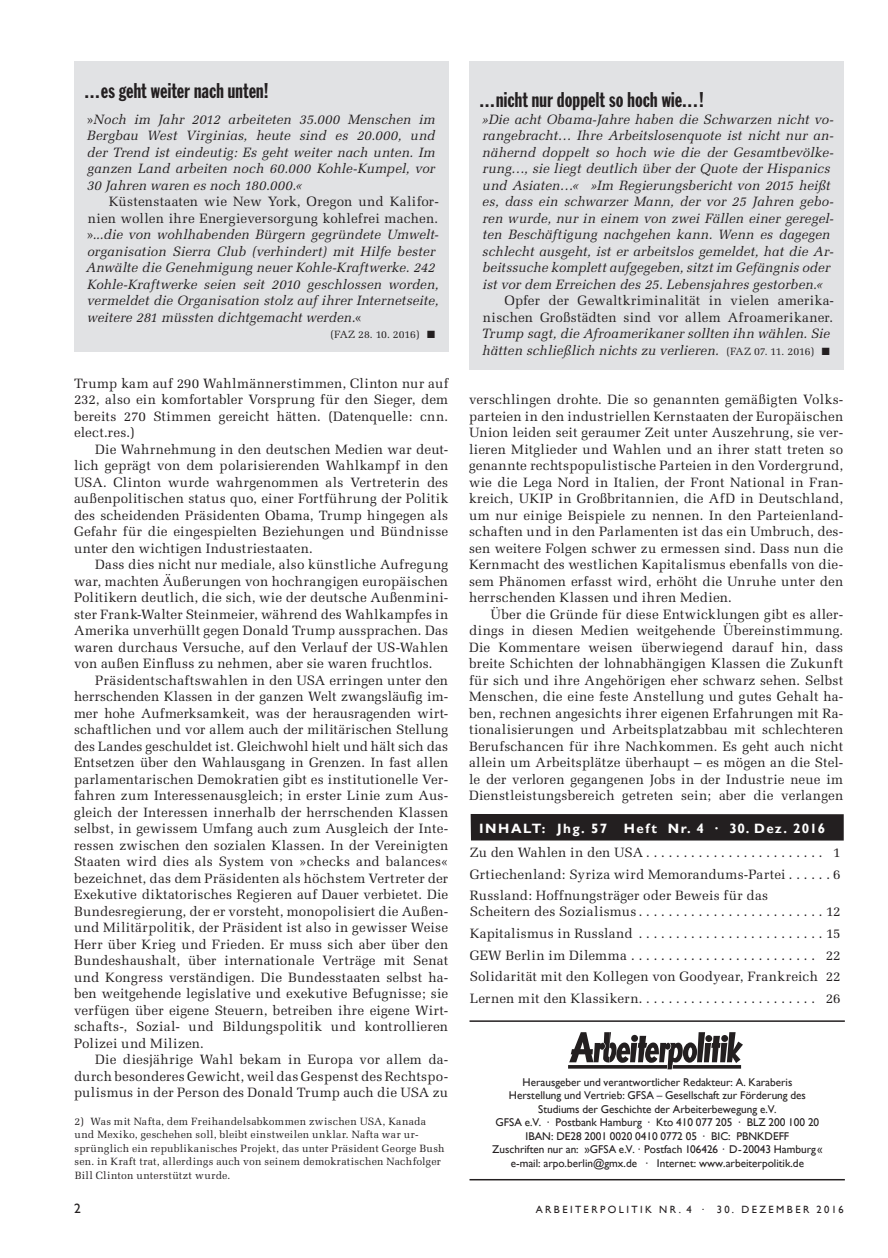
<style>
.page{position:relative;width:888px;height:1258px;background:#fff}
.page>*{position:absolute;margin:0;border:0;box-sizing:border-box;transform-origin:0 0}
.t1{font:21px "Franklin Gothic Extra Cond";letter-spacing:.005em;color:#231f20}
.t2{font:13.5px/16.5px "Melior";letter-spacing:.015em;color:#231f20;text-align:justify}
.t3{font:italic 13.5px/16.5px "Melior";letter-spacing:.005em;color:#231f20}
.t4{font:700 13.5px "Gill Sans";letter-spacing:.1em;color:#fff}
.t5{font:13.5px "Gill Sans";color:#231f20}
.t6{font:11.25px/13.5px "Gill Sans";color:#231f20;text-align:center}
.t7{font:10.5px/13.5px "Melior";letter-spacing:.025em;color:#231f20}
.t8{font:10.5px "Gill Sans";letter-spacing:.23em;color:#231f20}
.t9{font:10.5px "Melior";color:#231f20}
.s1{font-style:normal}
.s2{font-style:normal;font-size:10.5px}
</style>
<div class="page">
<div style="left:471px;top:814px;width:373px;height:26px;background:#231f20"></div>
<hr style="left:568px;top:1065px;width:99px;height:3px;background:#231f20">
<svg style="left:569px;top:1032px;width:174px;height:37px"></svg>
<hr style="left:469px;top:1179px;width:376px;height:1px;background:#231f20">
<hr style="left:469px;top:1020px;width:376px;height:2px;background:#231f20">
<div style="left:74px;top:61px;width:375px;height:290px;background:#e1e2e4"></div>
<div style="left:469px;top:61px;width:375px;height:309px;background:#e1e2e4"></div>
<h1 class="t1" style="left:85px;top:79px;width:186px">...es geht weiter nach unten!</h1>
<p class="t3" style="left:87px;top:111px;width:350px;text-align:justify"><span class="s1">»</span>Noch im Jahr 2012 arbeiteten 35.000 Menschen im Bergbau West Virginias, heute sind es 20.000, und der Trend ist eindeutig: Es geht weiter nach unten. Im ganzen Land arbeiten noch 60.000 Kohle-Kumpel, vor 30 Jahren waren es noch 180.000.«</p>
<p class="t3" style="left:86px;top:193px;width:355px;text-indent:23px"><span class="s1">Küstenstaaten wie New York, Oregon und Kalifor&shy;nien wollen ihre Energieversorgung kohlefrei machen. »</span>...die von wohlhabenden Bürgern gegründete Umwelt&shy;organisation Sierra Club (verhindert) mit Hilfe bester Anwälte die Genehmigung neuer Kohle-Kraftwerke. 242<br>Kohle-Kraftwerke seien seit 2010 geschlossen worden, vermeldet die Organisation stolz auf ihrer Internetseite, weitere 281 müssten dichtgemacht werden.<span class="s1">«</span></p>
<p class="t9" style="left:330px;top:328px;width:106px">(FAZ 28. 10. 2016) ■</p>
<p class="t2" style="left:74px;top:375px;width:376px">Trump kam auf 290 Wahlmännerstimmen, Clinton nur auf 232, also ein komfortabler Vorsprung für den Sieger, dem bereits 270 Stimmen gereicht hätten. (Datenquelle: cnn. elect.res.)</p>
<p class="t2" style="left:74px;top:441px;width:376px;text-indent:21px">Die Wahrnehmung in den deutschen Medien war deut&shy;lich geprägt von dem polarisierenden Wahlkampf in den USA. Clinton wurde wahrgenommen als Vertreterin des außenpolitischen status quo, einer Fortführung der Politik des scheidenden Präsidenten Obama, Trump hingegen als Gefahr für die eingespielten Beziehungen und Bündnisse unter den wichtigen Industriestaaten.</p>
<p class="t2" style="left:74px;top:556px;width:376px;text-indent:21px">Dass dies nicht nur mediale, also künstliche Aufregung war, machten Äußerungen von hochrangigen europäischen Politikern deutlich, die sich, wie der deutsche Außenmini&shy;ster Frank-Walter Steinmeier, während des Wahlkampfes in Amerika unverhüllt gegen Donald Trump aussprachen. Das waren durchaus Versuche, auf den Verlauf der US-Wahlen von außen Einfluss zu nehmen, aber sie waren fruchtlos.</p>
<p class="t2" style="left:74px;top:672px;width:376px;text-indent:21px">Präsidentschaftswahlen in den USA erringen unter den herrschenden Klassen in der ganzen Welt zwangsläufig im&shy;mer hohe Aufmerksamkeit, was der herausragenden wirt&shy;schaftlichen und vor allem auch der militärischen Stellung des Landes geschuldet ist. Gleichwohl hielt und hält sich das Entsetzen über den Wahlausgang in Grenzen. In fast allen parlamentarischen Demokratien gibt es institutionelle Ver&shy;fahren zum Interessenausgleich; in erster Linie zum Aus&shy;gleich der Interessen innerhalb der herrschenden Klassen selbst, in gewissem Umfang auch zum Ausgleich der Inte&shy;ressen zwischen den sozialen Klassen. In der Vereinigten Staaten wird dies als System von »checks and balances« bezeichnet, das dem Präsidenten als höchstem Vertreter der Exekutive diktatorisches Regieren auf Dauer verbietet. Die Bundesregierung, der er vorsteht, monopolisiert die Außen&shy;und Militärpolitik, der Präsident ist also in gewisser Weise Herr über Krieg und Frieden. Er muss sich aber über den Bundeshaushalt, über internationale Verträge mit Senat und Kongress verständigen. Die Bundesstaaten selbst ha&shy;ben weitgehende legislative und exekutive Befugnisse; sie verfügen über eigene Steuern, betreiben ihre eigene Wirt&shy;schafts-, Sozial- und Bildungspolitik und kontrollieren Polizei und Milizen.</p>
<p class="t2" style="left:74px;top:1051px;width:376px;text-indent:21px">Die diesjährige Wahl bekam in Europa vor allem da&shy;durch besonderes Gewicht, weil das Gespenst des Rechtspo&shy;pulismus in der Person des Donald Trump auch die USA zu</p>
<p class="t7" style="left:74px;top:1114px;width:372px">2) Was mit Nafta, dem Freihandelsabkommen zwischen USA, Kanada und Mexiko, geschehen soll, bleibt einstweilen unklar. Nafta war ur&shy;sprünglich ein republikanisches Projekt, das unter Präsident George Bush sen. in Kraft trat, allerdings auch von seinem demokratischen Nachfolger Bill Clinton unterstützt wurde.</p>
<h1 class="t1" style="left:480px;top:88px;width:226px">...nicht nur doppelt so hoch wie...!</h1>
<p class="t3" style="left:481px;top:111px;width:354px">»Die acht Obama-Jahre haben die Schwarzen nicht vo&shy;rangebracht… Ihre Arbeitslosenquote ist nicht nur an&shy;nähernd doppelt so hoch wie die der Gesamtbevölke&shy;rung…, sie liegt deutlich über der Quote der Hispanics und Asiaten…« »Im Regierungsbericht von 2015 heißt es, dass ein schwarzer Mann, der vor 25 Jahren gebo&shy;ren wurde, nur in einem von zwei Fällen einer geregel&shy;ten Beschäftigung nachgehen kann. Wenn es dagegen schlecht ausgeht, ist er arbeitslos gemeldet, hat die Ar&shy;beitssuche komplett aufgegeben, sitzt im Gefängnis oder ist vor dem Erreichen des 25. Lebensjahres gestorben.«</p>
<p class="t2" style="left:483px;top:292px;width:353px;text-align:right">Opfer der Gewaltkriminalität in vielen amerika&shy;nischen Großstädten sind vor allem Afroamerikaner.</p>
<p class="t3" style="left:481px;top:325px;width:350px">Trump sagt, die Afroamerikaner sollten ihn wählen. Sie hätten schließlich nichts zu verlieren. <span class="s2">(FAZ 07. 11. 2016)</span> ■</p>
<p class="t2" style="left:469px;top:391px;width:376px">verschlingen drohte. Die so genannten gemäßigten Volks&shy;parteien in den industriellen Kernstaaten der Europäischen Union leiden seit geraumer Zeit unter Auszehrung, sie ver&shy;lieren Mitglieder und Wahlen und an ihrer statt treten so genannte rechtspopulistische Parteien in den Vordergrund, wie die Lega Nord in Italien, der Front National in Fran&shy;kreich, UKIP in Großbritannien, die AfD in Deutschland, um nur einige Beispiele zu nennen. In den Parteienland&shy;schaften und in den Parlamenten ist das ein Umbruch, des&shy;sen weitere Folgen schwer zu ermessen sind. Dass nun die Kernmacht des westlichen Kapitalismus ebenfalls von die&shy;sem Phänomen erfasst wird, erhöht die Unruhe unter den herrschenden Klassen und ihren Medien.</p>
<p class="t2" style="left:469px;top:606px;width:376px;text-indent:21px">Über die Gründe für diese Entwicklungen gibt es aller&shy;dings in diesen Medien weitgehende Übereinstimmung.<br>Die Kommentare weisen überwiegend darauf hin, dass breite Schichten der lohnabhängigen Klassen die Zukunft für sich und ihre Angehörigen eher schwarz sehen. Selbst Menschen, die eine feste Anstellung und gutes Gehalt ha&shy;ben, rechnen angesichts ihrer eigenen Erfahrungen mit Ra&shy;tionalisierungen und Arbeitsplatzabbau mit schlechteren Berufschancen für ihre Nachkommen. Es geht auch nicht allein um Arbeitsplätze überhaupt – es mögen an die Stel&shy;le der verloren gegangenen Jobs in der Industrie neue im Dienstleistungsbereich getreten sein; aber die verlangen</p>
<p class="t4" style="left:479px;top:820px;width:348px">INHALT: Jhg. 57 Heft Nr. 4 · 30. Dez. 2016</p>
<p class="t2" style="left:470px;top:841px;width:372px;line-height:21.8px">Zu den Wahlen in den USA........................ 1<br>Grtiechenland: Syriza wird Memorandums-Partei . . . . . . 6<br>Russland: Hoffnungsträger oder Beweis für das</p>
<p class="t2" style="left:470px;top:901px;width:372px;line-height:21.8px">Scheitern des Sozialismus.........................12<br>Kapitalismus in Russland .........................15<br>GEW Berlin im Dilemma ......................... 22<br>Solidarität mit den Kollegen von Goodyear, Frankreich 22<br>Lernen mit den Klassikern........................ 26</p>
<p class="t6" style="left:492px;top:1075px;width:332px">Herausgeber und verantwortlicher redakteur: A. karaberis<br>Herstellung und Vertrieb: GFSA – Gesellschaft zur Förderung des Studiums der Geschichte der Arbeiter bewe gung e.V.<br>GFSA e.V. · postbank Hamburg · kto 410 077 205 · blZ 200 100 20 ibAN: De28 2001 0020 0410 0772 05 · biC: pbNkDeFF<br>Zuschriften nur an: »GFSA e.V. · postfach 106426 · D-20043 Hamburg« e-mail: arpo.berlin@gmx.de · internet: www.arbeiterpolitik.de</p>
<p class="t5" style="left:74px;top:1200px;width:8px">2</p>
<p class="t8" style="left:536px;top:1203px;width:309px">Arbeiterpolitik Nr. 4 · 30. DeZember 2016</p>
</div>
